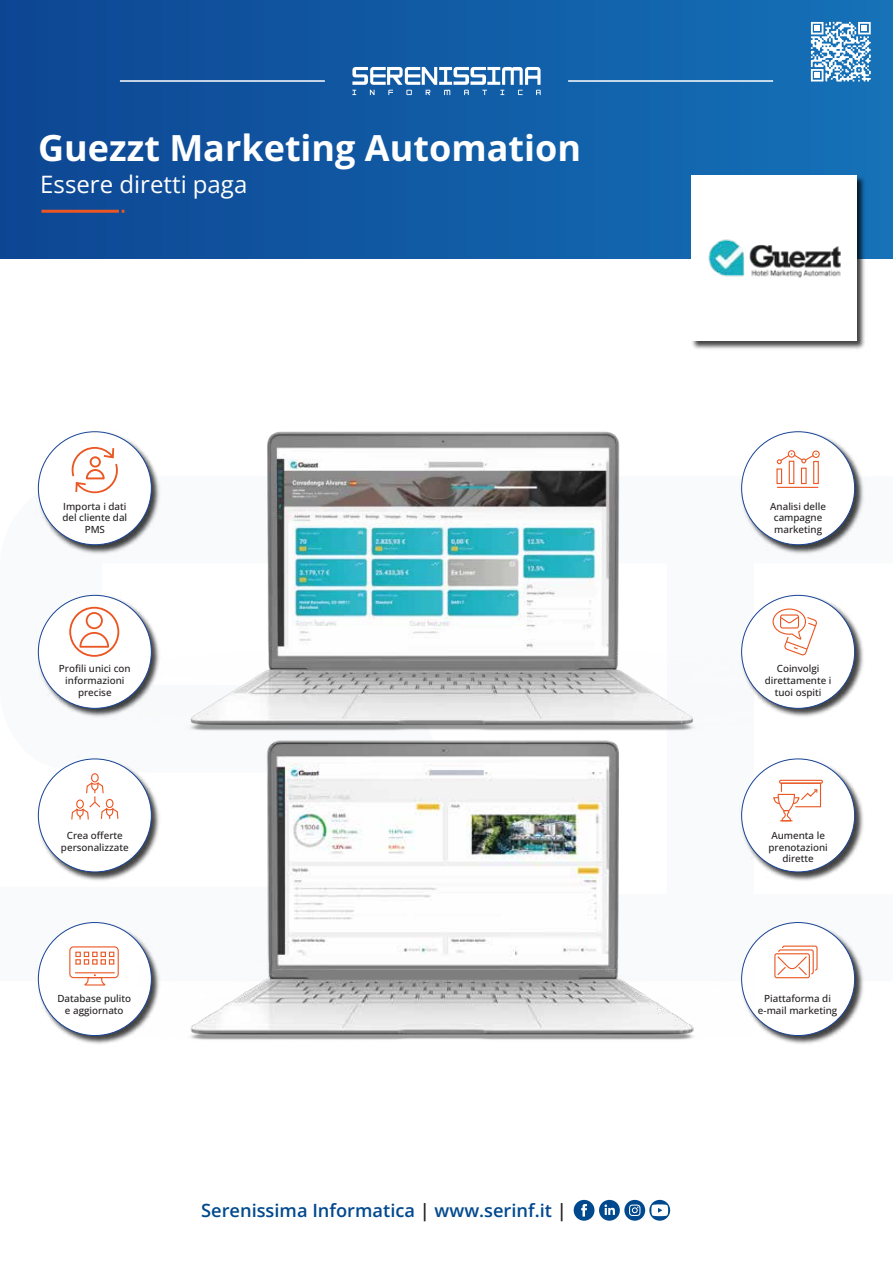
<style>
.page{position:relative;width:893px;height:1263px;background:#fff}
.page>*{position:absolute;margin:0;border:0;box-sizing:border-box;transform-origin:0 0}
.t1{font:700 36px "Open Sans";color:#fff}
.t2{font:24px "Open Sans";color:#fff}
.t3{font:600 18.3px "Open Sans";color:#01498e}
.t4{font:500 9.9px/11.9px "Open Sans";color:#231f20;text-align:center}
.s1{color:#221f21}
</style>
<div class="page">
<div style="left:0;top:0;width:893px;height:258px;background:linear-gradient(to right,#0d4693,#1571b7)"></div>
<svg style="left:574px;top:1200px;width:96px;height:21px"></svg>
<svg style="left:352px;top:67px;width:189px;height:28px"></svg>
<hr style="left:120px;top:80px;width:205px;height:2px;background:#fff">
<hr style="left:568px;top:80px;width:205px;height:2px;background:#fff">
<hr style="left:41px;top:210px;width:78px;height:3px;background:#ea5723">
<img style="left:37px;top:922px;width:101px;height:122px">
<div style="left:38px;top:922px;width:113px;height:113px;background:#fff;border-radius:50%"></div>
<img style="left:37px;top:431px;width:102px;height:124px">
<div style="left:38px;top:432px;width:113px;height:113px;background:#fff;border-radius:50%"></div>
<img style="left:37px;top:760px;width:101px;height:121px">
<div style="left:38px;top:759px;width:113px;height:113px;background:#fff;border-radius:50%"></div>
<img style="left:37px;top:594px;width:102px;height:124px">
<div style="left:38px;top:595px;width:113px;height:113px;background:#fff;border-radius:50%"></div>
<img style="left:755px;top:921px;width:109px;height:123px">
<div style="left:742px;top:922px;width:113px;height:113px;background:#fff;border-radius:50%"></div>
<img style="left:754px;top:431px;width:111px;height:124px">
<div style="left:742px;top:432px;width:113px;height:113px;background:#fff;border-radius:50%"></div>
<img style="left:755px;top:760px;width:108px;height:121px">
<div style="left:742px;top:759px;width:113px;height:113px;background:#fff;border-radius:50%"></div>
<img style="left:754px;top:594px;width:109px;height:123px">
<div style="left:742px;top:595px;width:113px;height:113px;background:#fff;border-radius:50%"></div>
<img style="left:690px;top:174px;width:178px;height:175px">
<div style="left:692px;top:176px;width:165px;height:165px;background:#fff"></div>
<img style="left:690px;top:216px;width:169px;height:85px">
<img style="left:139px;top:431px;width:615px;height:246px">
<img style="left:138px;top:677px;width:617px;height:363px">
<svg style="left:811px;top:22px;width:60px;height:60px"></svg>
<svg style="left:71px;top:447px;width:47px;height:46px"></svg>
<svg style="left:69px;top:607px;width:50px;height:50px"></svg>
<svg style="left:84px;top:974px;width:22px;height:12px"></svg>
<hr style="left:75px;top:972px;width:40px;height:1px;background:#ea5723">
<div style="left:69px;top:946px;width:50px;height:32px;border:1px solid #ea5723;border-radius:4px"></div>
<svg style="left:75px;top:952px;width:39px;height:13px"></svg>
<div style="left:779px;top:780px;width:44px;height:4px;border:1px solid #ea5723"></div>
<svg style="left:773px;top:782px;width:49px;height:40px"></svg>
<svg style="left:772px;top:608px;width:45px;height:48px"></svg>
<hr style="left:777px;top:487px;width:41px;height:1px;background:#ea5723">
<div style="left:776px;top:468px;width:6px;height:16px;border:1px solid #ea5723"></div>
<div style="left:813px;top:461px;width:6px;height:23px;border:1px solid #ea5723"></div>
<div style="left:789px;top:461px;width:5px;height:23px;border:1px solid #ea5723"></div>
<div style="left:788px;top:450px;width:7px;height:8px;border:1px solid #ea5723;border-radius:50%"></div>
<div style="left:812px;top:450px;width:8px;height:8px;border:1px solid #ea5723;border-radius:50%"></div>
<div style="left:801px;top:468px;width:6px;height:16px;border:1px solid #ea5723"></div>
<svg style="left:777px;top:453px;width:40px;height:11px"></svg>
<div style="left:774px;top:953px;width:36px;height:25px;border:1px solid #ea5723;border-radius:2px"></div>
<svg style="left:776px;top:945px;width:42px;height:31px"></svg>
<div style="left:91px;top:773px;width:8px;height:9px;border:1px solid #ea5723;border-radius:50%"></div>
<svg style="left:71px;top:781px;width:48px;height:39px"></svg>
<h1 class="t1" style="left:38px;top:123px;width:544px">Guezzt Marketing Automation</h1>
<h2 class="t2" style="left:40px;top:168px;width:209px">Essere diretti paga</h2>
<p class="t4" style="left:62px;top:500px;width:66px">Importa i dati del cliente dal<br>PMS</p>
<p class="t4" style="left:59px;top:663px;width:73px">Profili unici con informazioni precise</p>
<p class="t4" style="left:61px;top:829px;width:69px">Crea offerte personalizzate</p>
<p class="t4" style="left:57px;top:993px;width:75px">Database pulito e aggiornato</p>
<h3 class="t3" style="left:201px;top:1197px;width:367px">Serenissima Informatica <span class="s1">|</span> www.serinf.it <span class="s1">|</span></h3>
<p class="t4" style="left:770px;top:500px;width:57px">Analisi delle campagne marketing</p>
<p class="t4" style="left:765px;top:663px;width:68px">Coinvolgi direttamente i tuoi ospiti</p>
<p class="t4" style="left:768px;top:829px;width:61px">Aumenta le prenotazioni dirette</p>
<p class="t4" style="left:758px;top:993px;width:81px">Piattaforma di e-mail marketing</p>
</div>
